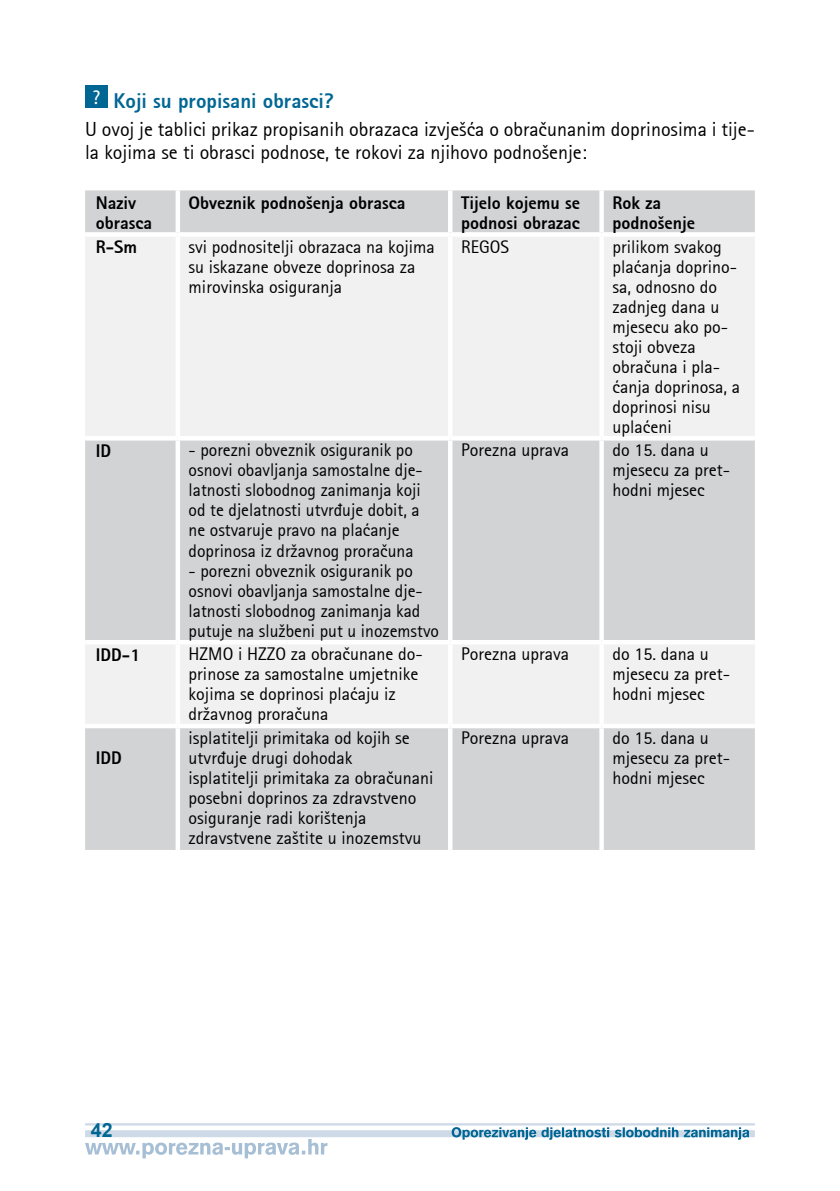
<style>
.page{position:relative;width:840px;height:1191px;background:#fff}
.page>*{position:absolute;margin:0;border:0;box-sizing:border-box;transform-origin:0 0}
.t1{font:700 21px "Agfa Rotis Sans Serif Ex";color:#006693}
.t2{font:20px/23px "Agfa Rotis Sans Serif";color:#000}
.t3{font:700 19.6px "Arial";color:#006693}
.t4{font:18px/20px "Agfa Rotis Sans Serif";color:#000}
.t5{font:700 18px/20px "Agfa Rotis Sans Serif Ex";color:#000}
</style>
<div class="page">
<svg style="left:85px;top:1139px;width:242px;height:19px"></svg>
<hr style="left:85px;top:1123px;width:669px;height:2px;background:#cedae7">
<div style="left:85px;top:1130px;width:669px;height:7px;background:#cedae7"></div>
<svg style="left:451px;top:1127px;width:297px;height:12px"></svg>
<div style="left:85px;top:85px;width:23px;height:23px;background:#006693"></div>
<div style="left:85px;top:190px;width:669px;height:660px;background:#d1d3d4"></div>
<svg style="left:85px;top:237px;width:669px;height:487px;fill:#f1f1f2"></svg>
<div style="left:175px;top:190px;width:5px;height:42px;background:#fff"></div>
<hr style="left:448px;top:190px;width:4px;height:42px;background:#fff">
<svg style="left:599px;top:190px;width:4px;height:42px"></svg>
<div style="left:85px;top:232px;width:93px;height:5px;background:#fff"></div>
<div style="left:178px;top:232px;width:272px;height:5px;background:#fff"></div>
<div style="left:175px;top:237px;width:5px;height:199px;background:#fff"></div>
<div style="left:450px;top:232px;width:151px;height:5px;background:#fff"></div>
<hr style="left:448px;top:237px;width:4px;height:199px;background:#fff">
<div style="left:601px;top:232px;width:153px;height:5px;background:#fff"></div>
<hr style="left:599px;top:237px;width:4px;height:199px;background:#fff">
<hr style="left:85px;top:436px;width:93px;height:4px;background:#fff">
<hr style="left:178px;top:436px;width:272px;height:4px;background:#fff">
<div style="left:175px;top:440px;width:5px;height:200px;background:#fff"></div>
<hr style="left:450px;top:436px;width:151px;height:4px;background:#fff">
<hr style="left:448px;top:440px;width:4px;height:200px;background:#fff">
<hr style="left:601px;top:436px;width:153px;height:4px;background:#fff">
<svg style="left:599px;top:440px;width:4px;height:200px"></svg>
<hr style="left:85px;top:640px;width:93px;height:4px;background:#fff">
<hr style="left:178px;top:640px;width:272px;height:4px;background:#fff">
<div style="left:175px;top:644px;width:5px;height:80px;background:#fff"></div>
<hr style="left:450px;top:640px;width:151px;height:4px;background:#fff">
<hr style="left:448px;top:644px;width:4px;height:80px;background:#fff">
<hr style="left:601px;top:640px;width:153px;height:4px;background:#fff">
<hr style="left:599px;top:644px;width:4px;height:80px;background:#fff">
<hr style="left:85px;top:724px;width:93px;height:4px;background:#fff">
<hr style="left:178px;top:724px;width:272px;height:4px;background:#fff">
<div style="left:175px;top:728px;width:5px;height:122px;background:#fff"></div>
<hr style="left:450px;top:724px;width:151px;height:4px;background:#fff">
<hr style="left:448px;top:728px;width:4px;height:122px;background:#fff">
<hr style="left:601px;top:724px;width:153px;height:4px;background:#fff">
<svg style="left:599px;top:728px;width:4px;height:122px"></svg>
<p class="t1" style="left:92px;top:87px;width:243px"><sup>?</sup> Koji su propisani obrasci?</p>
<p class="t2" style="left:85px;top:118px;width:670px">U ovoj je tablici prikaz propisanih obrazaca izvješ}a o obra~unanim doprinosima i tije&shy;la kojima se ti obrasci podnose, te rokovi za njihovo podnošenje:</p>
<p class="t5" style="left:96px;top:192px;width:58px">Naziv obrasca</p>
<p class="t5" style="left:188px;top:192px;width:218px">Obveznik podnošenja obrasca</p>
<p class="t5" style="left:461px;top:192px;width:120px">Tijelo kojemu se podnosi obrazac</p>
<p class="t5" style="left:612px;top:192px;width:84px">Rok za podnošenje</p>
<p class="t5" style="left:96px;top:236px;width:43px">R-Sm</p>
<p class="t4" style="left:188px;top:236px;width:247px">svi podnositelji obrazaca na kojima su iskazane obveze doprinosa za mirovinska osiguranja</p>
<p class="t4" style="left:461px;top:236px;width:50px">REGOS</p>
<p class="t4" style="left:612px;top:236px;width:129px">prilikom svakog pla}anja doprino&shy;sa, odnosno do zadnjeg dana u mjesecu ako po&shy;stoji obveza obra~una i pla-}anja doprinosa, a doprinosi nisu upla}eni</p>
<p class="t5" style="left:96px;top:440px;width:17px">ID</p>
<p class="t4" style="left:188px;top:440px;width:235px">- porezni obveznik osiguranik po osnovi obavljanja samostalne dje&shy;latnosti slobodnog zanimanja koji od te djelatnosti utvr|uje dobit, a ne ostvaruje pravo na pla}anje doprinosa iz dr`avnog prora~una</p>
<p class="t4" style="left:188px;top:560px;width:252px">- porezni obveznik osiguranik po osnovi obavljanja samostalne dje&shy;latnosti slobodnog zanimanja kad putuje na slu`beni put u inozemstvo</p>
<p class="t4" style="left:461px;top:440px;width:109px">Porezna uprava</p>
<p class="t4" style="left:612px;top:440px;width:119px">do 15. dana u mjesecu za pret&shy;hodni mjesec</p>
<p class="t5" style="left:96px;top:644px;width:46px">IDD-1</p>
<p class="t4" style="left:188px;top:644px;width:235px">HZMO i HZZO za obra~unane do&shy;prinose za samostalne umjetnike kojima se doprinosi pla}aju iz dr`avnog prora~una</p>
<p class="t4" style="left:461px;top:644px;width:109px">Porezna uprava</p>
<p class="t4" style="left:612px;top:644px;width:119px">do 15. dana u mjesecu za pret&shy;hodni mjesec</p>
<p class="t5" style="left:96px;top:748px;width:28px">IDD</p>
<p class="t4" style="left:188px;top:728px;width:246px">isplatitelji primitaka od kojih se utvr|uje drugi dohodak<br>isplatitelji primitaka za obra~unani posebni doprinos za zdravstveno osiguranje radi korištenja zdravstvene zaštite u inozemstvu</p>
<p class="t4" style="left:461px;top:728px;width:109px">Porezna uprava</p>
<p class="t4" style="left:612px;top:728px;width:119px">do 15. dana u mjesecu za pret&shy;hodni mjesec</p>
<p class="t3" style="left:91px;top:1117px;width:23px">42</p>
</div>
